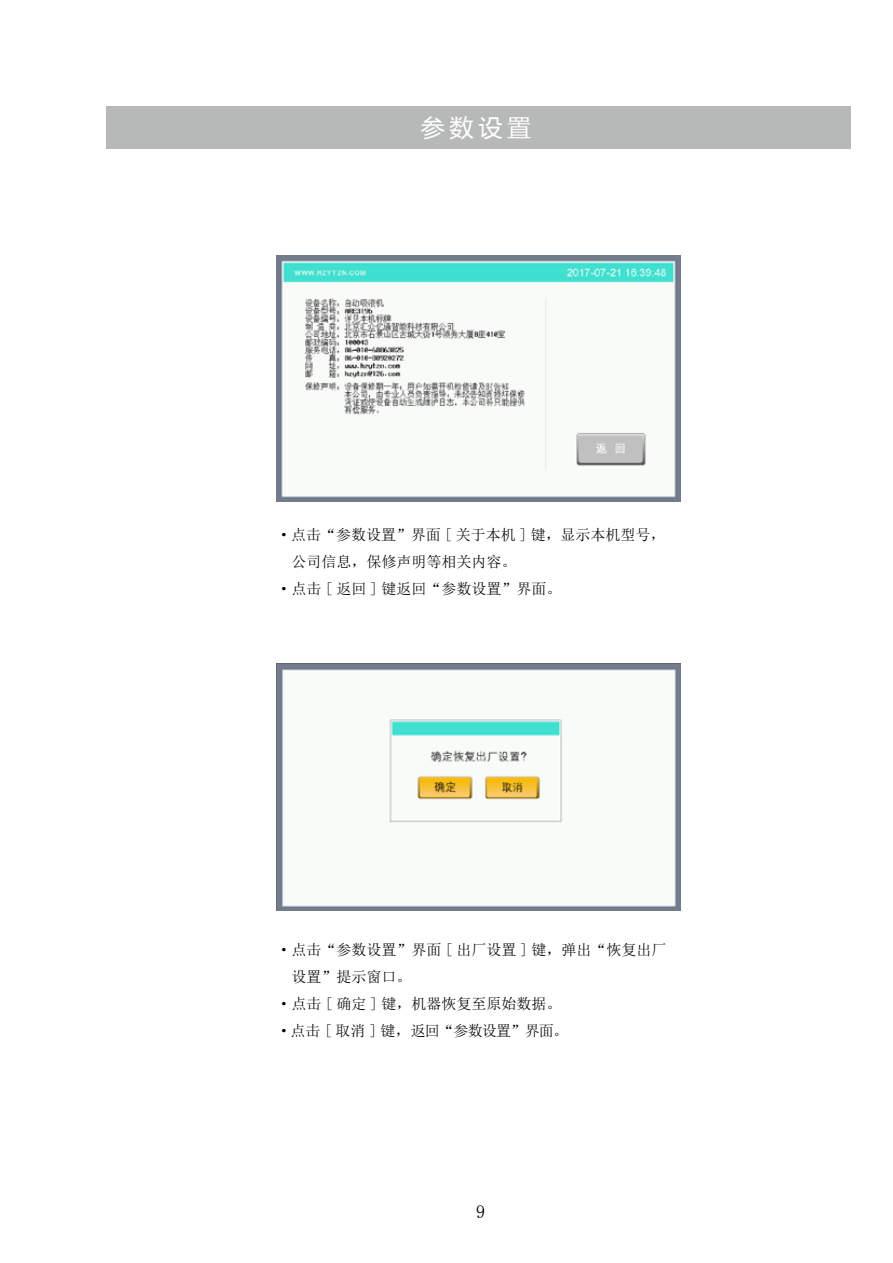
<style>
.page{position:relative;width:893px;height:1263px;background:#fff}
.page>*{position:absolute;margin:0;border:0;box-sizing:border-box;transform-origin:0 0}
.t1{font:24px "Microsoft Ya Hei";color:#fff}
.t2{font:18px "Sim Sun";color:#000}
.t3{font:15px "Sim Sun";color:#000}
.t4{font:15px "Sim Sun";letter-spacing:-.05em;color:#000}
</style>
<div class="page">
<div style="left:106px;top:106px;width:744px;height:42px;background:#b7b8b8"></div>
<img style="left:276px;top:255px;width:404px;height:247px">
<img style="left:276px;top:663px;width:404px;height:247px">
<h1 class="t1" style="left:421px;top:111px;width:112px">参数设置</h1>
<p class="t3" style="left:276px;top:527px;width:391px">·点击“参数设置”界面 [ 关于本机 ] 键，显示本机型号，</p>
<p class="t3" style="left:291px;top:554px;width:227px">公司信息，保修声明等相关内容。</p>
<p class="t3" style="left:276px;top:581px;width:287px">·点击 [ 返回 ] 键返回“参数设置”界面。</p>
<p class="t3" style="left:276px;top:942px;width:392px">·点击“参数设置”界面 [ 出厂设置 ] 键，弹出“恢复出厂</p>
<p class="t3" style="left:291px;top:969px;width:122px">设置”提示窗口。</p>
<p class="t3" style="left:276px;top:996px;width:287px">·点击 [ 确定 ] 键，机器恢复至原始数据。</p>
<p class="t4" style="left:276px;top:1023px;width:293px">·点击 [ 取消 ] 键，返回“参数设置”界面。</p>
<p class="t2" style="left:476px;top:1203px;width:10px">9</p>
</div>
